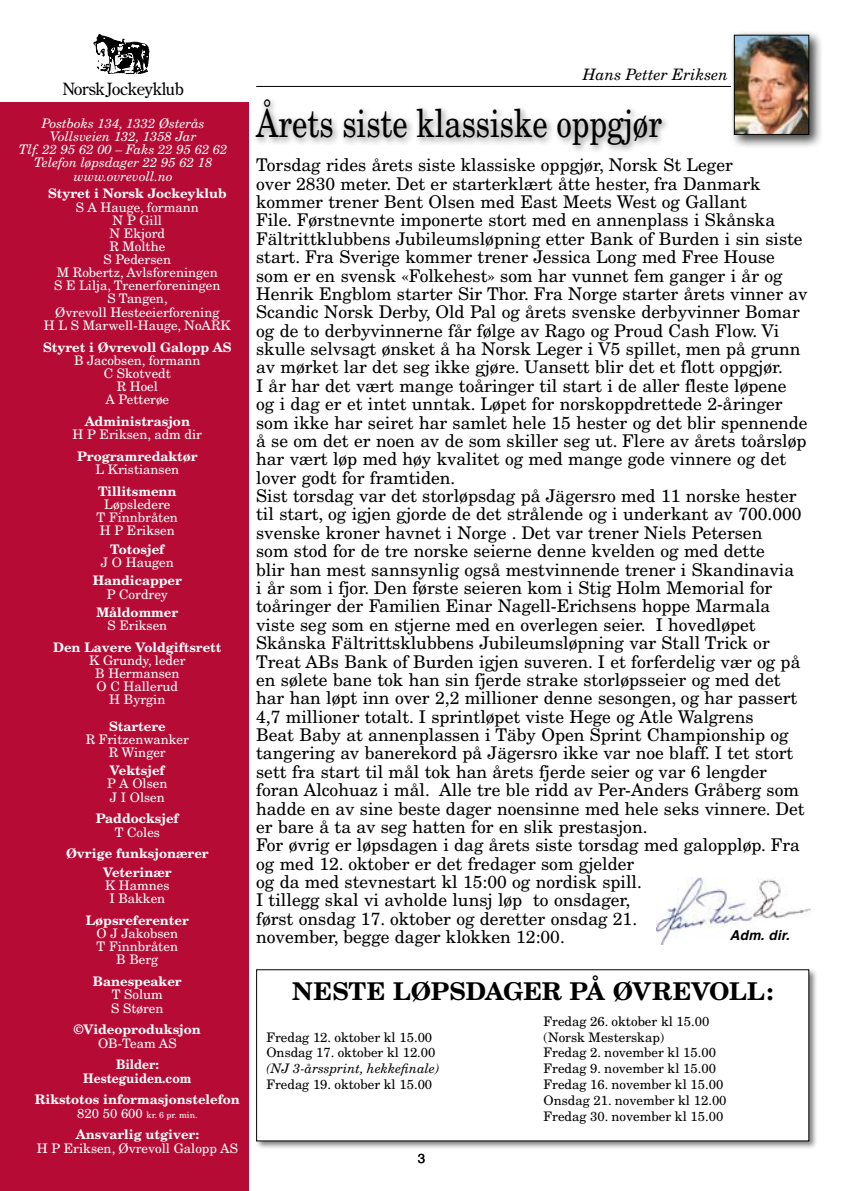
<style>
.page{position:relative;width:844px;height:1191px;background:#fff}
.page>*{position:absolute;margin:0;border:0;box-sizing:border-box;transform-origin:0 0}
.t1{font:38.5px "New Century Schlbk";color:#000;scale:.8 1}
.t2{font:700 24.5px "New Century Schlbk";letter-spacing:.015em;color:#000}
.t3{font:17.5px/18.4px "New Century Schlbk";color:#000}
.t4{font:16.8px "Century Old Style";letter-spacing:-.02em;color:#000}
.t5{font:italic 15.75px "New Century Schlbk";color:#000}
.t6{font:italic 700 13.65px "Helvetica";letter-spacing:.015em;color:#000}
.t7{font:13.12px/13.1px "New Century Schlbk";color:#fff;text-align:center}
.t8{font:700 13.12px/18.4px "New Century Schlbk";color:#fff;text-align:center}
.t9{font:13.12px/15.8px "New Century Schlbk";color:#000}
.t10{font:italic 13.12px/13.1px "New Century Schlbk";color:#fff;text-align:center}
.t11{font:italic 13.12px "New Century Schlbk";color:#000}
.t12{font:700 13.12px/13.1px "New Century Schlbk";color:#fff;text-align:center;scale:.92 1}
.t13{font:13.12px "Helvetica";color:#000}
.t14{font:8.75px "New Century Schlbk";color:#fff}
.s1{font-size:13.12px}
</style>
<div class="page">
<div style="left:0;top:103px;width:248px;height:1088px;background:#b60b35"></div>
<svg style="left:93px;top:34px;width:57px;height:41px"></svg>
<div style="left:254px;top:967px;width:570px;height:190px;background:#000;opacity:.5"></div>
<div style="left:256px;top:969px;width:552px;height:172px;background:#fff"></div>
<div style="left:252px;top:96px;width:580px;height:73px;background:#000;opacity:.5"></div>
<div style="left:729px;top:30px;width:101px;height:127px;background:#000;opacity:.75"></div>
<img style="left:735px;top:37px;width:72px;height:96px">
<div style="left:733px;top:35px;width:76px;height:100px;border:1px solid #000"></div>
<hr style="left:256px;top:86px;width:474px;height:1px;background:#000">
<img style="left:656px;top:877px;width:154px;height:67px">
<p class="t4" style="left:62px;top:79px;width:123px">Norsk Jockeyklub</p>
<p class="t10" style="left:19px;top:117px;width:210px">Postboks 134, 1332 Østerås<br>Vollsveien 132, 1358 Jar<br>Tlf. 22 95 62 00 – Faks 22 95 62 62<br>Telefon løpsdager 22 95 62 18 www.ovrevoll.no</p>
<p class="t8" style="left:48px;top:184px;width:180px">Styret i Norsk Jockeyklub</p>
<p class="t7" style="left:44px;top:200px;width:188px">S A Hauge, formann<br>N P Gill<br>N Ekjord<br>R Molthe<br>S Pedersen<br>M Robertz, Avlsforeningen<br>S E Lilja, Trenerforeningen<br>S Tangen,<br>Øvrevoll Hesteeierforening<br>H L S Marwell-Hauge, NoARK</p>
<p class="t8" style="left:43px;top:337px;width:190px">Styret i Øvrevoll Galopp AS</p>
<p class="t7" style="left:74px;top:353px;width:128px">B Jacobsen, formann<br>C Skotvedt<br>R Hoel<br>A Petterøe</p>
<p class="t8" style="left:85px;top:412px;width:107px">Administrasjon</p>
<p class="t7" style="left:73px;top:427px;width:131px">H P Eriksen, adm dir</p>
<p class="t8" style="left:77px;top:447px;width:122px">Programredaktør</p>
<p class="t7" style="left:95px;top:462px;width:85px">L Kristiansen</p>
<p class="t8" style="left:98px;top:482px;width:80px">Tillitsmenn</p>
<p class="t7" style="left:97px;top:497px;width:83px">Løpsledere<br>T Finnbråten<br>H P Eriksen</p>
<p class="t8" style="left:110px;top:539px;width:55px">Totosjef</p>
<p class="t7" style="left:101px;top:555px;width:74px">J O Haugen</p>
<p class="t8" style="left:93px;top:571px;width:91px">Handicapper</p>
<p class="t7" style="left:107px;top:587px;width:63px">P Cordrey</p>
<p class="t8" style="left:96px;top:602px;width:83px">Måldommer</p>
<p class="t7" style="left:107px;top:618px;width:61px">S Eriksen</p>
<p class="t8" style="left:53px;top:637px;width:170px">Den Lavere Voldgiftsrett</p>
<p class="t7" style="left:89px;top:653px;width:98px">K Grundy, leder<br>B Hermansen<br>O C Hallerud<br>H Byrgin</p>
<p class="t8" style="left:109px;top:716px;width:58px">Startere</p>
<p class="t7" style="left:86px;top:732px;width:105px">R Fritzenwanker<br>R Winger</p>
<p class="t8" style="left:110px;top:761px;width:56px">Vektsjef</p>
<p class="t7" style="left:107px;top:777px;width:62px;text-align:left">P A Olsen<br>J I Olsen</p>
<p class="t8" style="left:96px;top:809px;width:84px">Paddocksjef</p>
<p class="t7" style="left:115px;top:825px;width:47px">T Coles</p>
<p class="t8" style="left:66px;top:844px;width:144px">Øvrige funksjonærer<br>Veterinær</p>
<p class="t7" style="left:105px;top:878px;width:66px">K Hamnes<br>I Bakken</p>
<p class="t8" style="left:86px;top:910px;width:105px">Løpsreferenter</p>
<p class="t7" style="left:97px;top:926px;width:83px">O J Jakobsen<br>T Finnbråten<br>B Berg</p>
<p class="t8" style="left:93px;top:972px;width:90px">Banespeaker</p>
<p class="t7" style="left:111px;top:987px;width:54px;text-align:left">T Solum<br>S Støren</p>
<p class="t8" style="left:74px;top:1020px;width:128px">©Videoproduksjon</p>
<p class="t7" style="left:98px;top:1036px;width:80px">OB-Team AS</p>
<p class="t12" style="left:83px;top:1057px;width:119px">Bilder:<br>Hesteguiden.com</p>
<p class="t8" style="left:35px;top:1090px;width:207px">Rikstotos informasjonstelefon</p>
<p class="t14" style="left:77px;top:1109px;width:122px"><span class="s1">820 50 600</span> kr. 6 pr. min.</p>
<p class="t8" style="left:76px;top:1125px;width:125px">Ansvarlig utgiver:</p>
<p class="t7" style="left:37px;top:1141px;width:203px">H P Eriksen, Øvrevoll Galopp AS</p>
<p class="t5" style="left:582px;top:64px;width:147px">Hans Petter Eriksen</p>
<h1 class="t1" style="left:256px;top:99px;width:508px">Årets siste klassiske oppgjør</h1>
<p class="t3" style="left:256px;top:155px;width:553px">Torsdag rides årets siste klassiske oppgjør, Norsk St Leger<br>over 2830 meter. Det er starterklært åtte hester, fra Danmark kommer trener Bent Olsen med East Meets West og Gallant<br>File. Førstnevnte imponerte stort med en annenplass i Skånska Fältrittklubbens Jubileumsløpning etter Bank of Burden i sin siste start. Fra Sverige kommer trener Jessica Long med Free House som er en svensk «Folkehest» som har vunnet fem ganger i år og Henrik Engblom starter Sir Thor. Fra Norge starter årets vinner av Scandic Norsk Derby, Old Pal og årets svenske derbyvinner Bomar og de to derbyvinnerne får følge av Rago og Proud Cash Flow. Vi skulle selvsagt ønsket å ha Norsk Leger i V5 spillet, men på grunn av mørket lar det seg ikke gjøre. Uansett blir det et flott oppgjør.<br>I år har det vært mange toåringer til start i de aller fleste løpene og i dag er et intet unntak. Løpet for norskoppdrettede 2-åringer som ikke har seiret har samlet hele 15 hester og det blir spennende å se om det er noen av de som skiller seg ut. Flere av årets toårsløp har vært løp med høy kvalitet og med mange gode vinnere og det lover godt for framtiden.<br>Sist torsdag var det storløpsdag på Jägersro med 11 norske hester til start, og igjen gjorde de det strålende og i underkant av 700.000 svenske kroner havnet i Norge . Det var trener Niels Petersen<br>som stod for de tre norske seierne denne kvelden og med dette<br>blir han mest sannsynlig også mestvinnende trener i Skandinavia<br>i år som i fjor. Den første seieren kom i Stig Holm Memorial for toåringer der Familien Einar Nagell-Erichsens hoppe Marmala viste seg som en stjerne med en overlegen seier. I hovedløpet Skånska Fältrittsklubbens Jubileumsløpning var Stall Trick or Treat ABs Bank of Burden igjen suveren. I et forferdelig vær og på en sølete bane tok han sin fjerde strake storløpsseier og med det har han løpt inn over 2,2 millioner denne sesongen, og har passert 4,7 millioner totalt. I sprintløpet viste Hege og Atle Walgrens<br>Beat Baby at annenplassen i Täby Open Sprint Championship og tangering av banerekord på Jägersro ikke var noe blaff. I tet stort sett fra start til mål tok han årets fjerde seier og var 6 lengder foran Alcohuaz i mål. Alle tre ble ridd av Per-Anders Gråberg som hadde en av sine beste dager noensinne med hele seks vinnere. Det er bare å ta av seg hatten for en slik prestasjon.<br>For øvrig er løpsdagen i dag årets siste torsdag med galoppløp. Fra og med 12. oktober er det fredager som gjelder<br>og da med stevnestart kl 15:00 og nordisk spill.<br>I tillegg skal vi avholde lunsj løp to onsdager,<br>først onsdag 17. oktober og deretter onsdag 21.<br>november, begge dager klokken 12:00.</p>
<p class="t6" style="left:729px;top:926px;width:61px">Adm. dir.</p>
<h2 class="t2" style="left:292px;top:975px;width:121px">Neste løpsdag</h2>
<h2 class="t2" style="left:523px;top:975px;width:251px">er på Øvrevoll :</h2>
<p class="t9" style="left:266px;top:1028px;width:170px">Fredag 12. oktober kl 15.00<br>Onsdag 17. oktober kl 12.00</p>
<p class="t11" style="left:266px;top:1060px;width:174px">(NJ 3-årssprint, hekkefinale)</p>
<p class="t9" style="left:266px;top:1076px;width:167px">Fredag 19. oktober kl 15.00</p>
<p class="t9" style="left:543px;top:1013px;width:184px">Fredag 26. oktober kl 15.00 (Norsk Mesterskap)<br>Fredag 2. november kl 15.00<br>Fredag 9. november kl 15.00<br>Fredag 16. november kl 15.00<br>Onsdag 21. november kl 12.00<br>Fredag 30. november kl 15.00</p>
<p class="t13" style="left:418px;top:1150px;width:9px">3</p>
</div>
